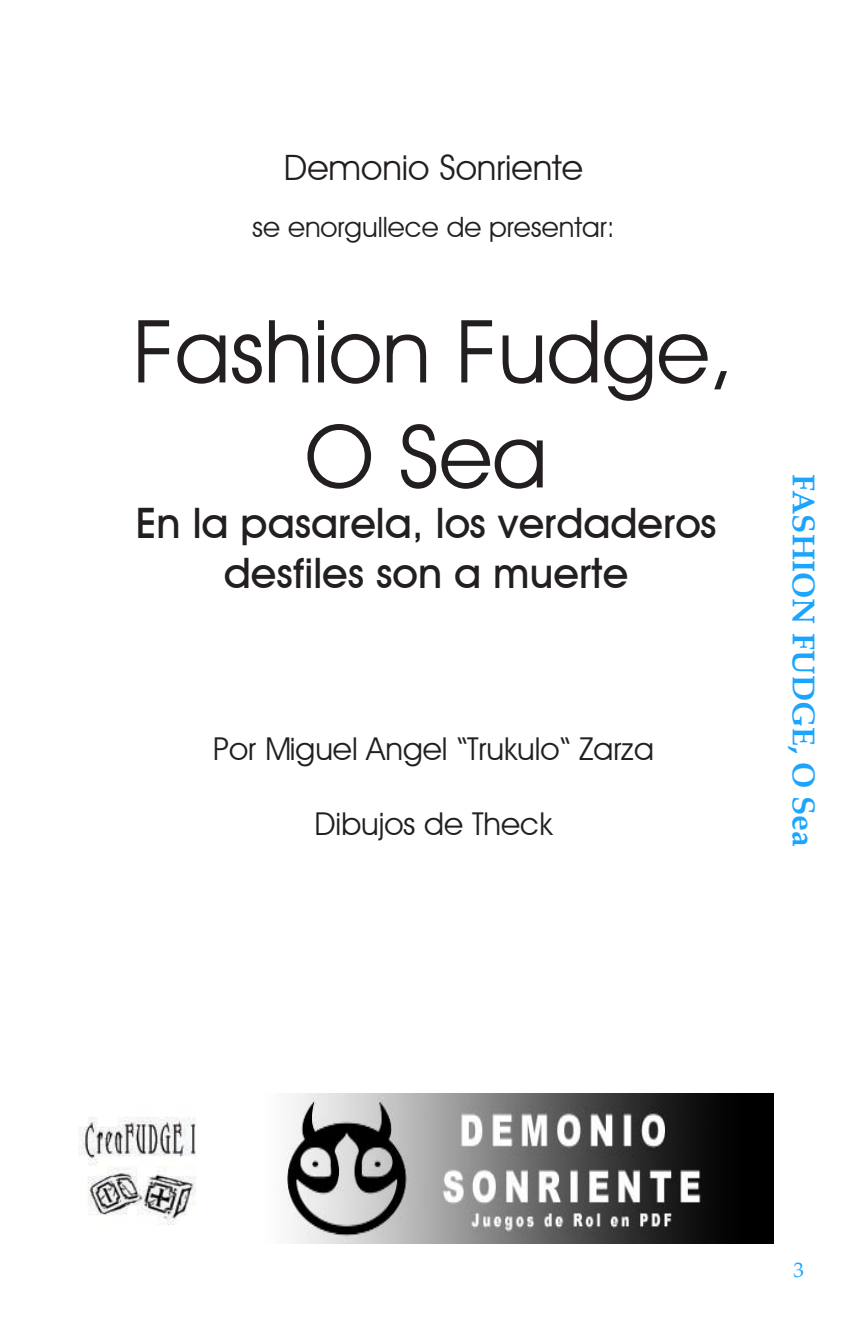
<style>
.page{position:relative;width:851px;height:1321px;background:#fff}
.page>*{position:absolute;margin:0;border:0;box-sizing:border-box;transform-origin:0 0}
.t1{font:87.5px/105px "Decker";color:#231f20;text-align:center}
.t2{font:700 42px/50.4px "Decker";color:#231f20;text-align:center}
.t3{font:35px "Decker";color:#231f20}
.t4{font:31.5px "Decker";color:#231f20}
.t5{font:700 31.5px "Palatino Linotype";color:#1ca5ff}
.t6{font:28px "Decker";color:#231f20}
.t7{font:21px "Palatino Linotype";color:#1ca5ff}
</style>
<div class="page">
<img style="left:79px;top:1117px;width:117px;height:108px">
<img style="left:286px;top:1094px;width:487px;height:149px">
<p class="t3" style="left:284px;top:146px;width:300px">Demonio Sonriente</p>
<p class="t6" style="left:252px;top:210px;width:364px">se enorgullece de presentar:</p>
<h1 class="t1" style="left:132px;top:298px;width:603px">Fashion Fudge,<br>O Sea</h1>
<p class="t2" style="left:136px;top:497px;width:582px">En la pasarela, los verdaderos desfiles son a muerte</p>
<p class="t4" style="left:213px;top:729px;width:442px">Por Miguel Angel “Trukulo“ Zarza</p>
<p class="t4" style="left:314px;top:805px;width:239px">Dibujos de Theck</p>
<p class="t5" style="left:825px;top:474px;width:374px;rotate:90deg">FASHION FUDGE, O Sea</p>
<p class="t7" style="left:793px;top:1255px;width:12px">3</p>
</div>
